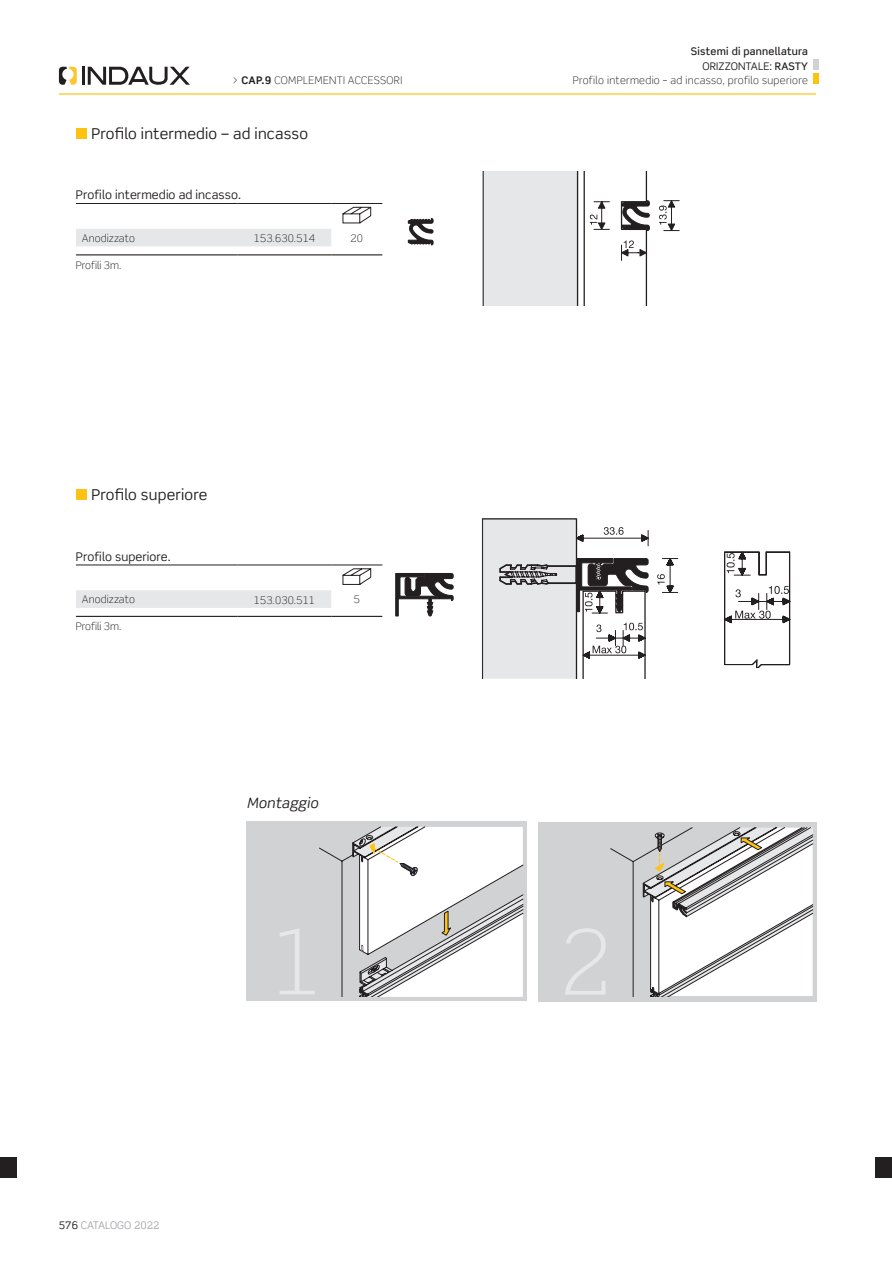
<style>
.page{position:relative;width:892px;height:1264px;background:#fff}
.page>*{position:absolute;margin:0;border:0;box-sizing:border-box;transform-origin:0 0}
.ind__PAGINA_CURSIVA{font:300 90px "Scene Pro";color:#e6e7e9}
.TITULU_2{font:15px "Scene Pro";letter-spacing:.01em;color:#231f20}
.TITULU_3{font:italic 14.25px "Scene Pro";letter-spacing:.01em;color:#231f20}
.tabl__TITULO{font:12px "Scene Pro";letter-spacing:.005em;color:#231f20}
.cab__TITULU_2{font:300 10.5px "Scene Pro";letter-spacing:.03em;color:#231f20}
.tabl__texto{font:300 10.5px "Scene Pro";letter-spacing:.01em;color:#231f20}
.cab__TITULU_Ø{font:500 10.5px "Scene Pro";letter-spacing:.02em;color:#231f20}
.notas{font:300 10.5px "Scene Pro";color:#231f20}
.cab__TITULU_1{font:10.5px "Scene Pro";letter-spacing:.01em;color:#231f20}
.t1{font:10.5px "Scene Pro";color:#a8a9ad}
.s1{font-weight:700}
.s2{font-weight:500}
.s3{color:#231f20}
</style>
<div class="page">
<div style="left:813px;top:59px;width:5px;height:11px;background:#d1d2d4"></div>
<div style="left:813px;top:73px;width:5px;height:11px;background:#fec210"></div>
<hr style="left:59px;top:93px;width:756px;height:2px;background:#fec210">
<svg style="left:59px;top:67px;width:18px;height:18px"></svg>
<hr style="left:82px;top:67px;width:3px;height:18px;background:#231f20">
<svg style="left:88px;top:67px;width:102px;height:18px"></svg>
<div style="left:76px;top:230px;width:255px;height:16px;background:#e6e7e9"></div>
<hr style="left:76px;top:203px;width:161px;height:1px;background:#231f20">
<hr style="left:237px;top:203px;width:94px;height:1px;background:#231f20">
<hr style="left:331px;top:203px;width:51px;height:1px;background:#231f20">
<hr style="left:76px;top:254px;width:161px;height:1px;background:#231f20">
<hr style="left:237px;top:254px;width:94px;height:1px;background:#231f20">
<hr style="left:331px;top:254px;width:51px;height:1px;background:#231f20">
<hr style="left:76px;top:229px;width:161px;height:1px;background:#e6e7e9">
<hr style="left:237px;top:229px;width:94px;height:1px;background:#e6e7e9">
<svg style="left:342px;top:207px;width:29px;height:16px"></svg>
<svg style="left:408px;top:218px;width:26px;height:27px"></svg>
<div style="left:76px;top:592px;width:255px;height:16px;background:#e6e7e9"></div>
<hr style="left:76px;top:564px;width:161px;height:1px;background:#231f20">
<hr style="left:237px;top:564px;width:94px;height:1px;background:#231f20">
<hr style="left:331px;top:564px;width:51px;height:1px;background:#231f20">
<hr style="left:76px;top:616px;width:161px;height:1px;background:#231f20">
<hr style="left:237px;top:616px;width:94px;height:1px;background:#231f20">
<hr style="left:331px;top:616px;width:51px;height:1px;background:#231f20">
<hr style="left:76px;top:591px;width:161px;height:1px;background:#e6e7e9">
<hr style="left:237px;top:591px;width:94px;height:1px;background:#e6e7e9">
<svg style="left:342px;top:568px;width:29px;height:17px"></svg>
<svg style="left:395px;top:573px;width:58px;height:44px"></svg>
<svg style="left:481px;top:518px;width:198px;height:161px"></svg>
<svg style="left:724px;top:552px;width:66px;height:115px"></svg>
<div style="left:247px;top:821px;width:279px;height:180px;background:#d1d2d4"></div>
<svg style="left:319px;top:826px;width:204px;height:171px"></svg>
<div style="left:537px;top:822px;width:279px;height:179px;background:#d1d2d4"></div>
<svg style="left:610px;top:827px;width:202px;height:169px"></svg>
<div style="left:76px;top:489px;width:11px;height:11px;background:#fec210"></div>
<div style="left:76px;top:128px;width:11px;height:11px;background:#fec210"></div>
<svg style="left:482px;top:172px;width:197px;height:133px"></svg>
<div style="left:875px;top:1157px;width:16px;height:20px;background:#231f20"></div>
<div style="left:0;top:1157px;width:17px;height:20px;background:#231f20"></div>
<p class="cab__TITULU_Ø" style="left:690px;top:44px;width:118px">Sistemi di pannellatura</p>
<p class="cab__TITULU_2" style="left:232px;top:74px;width:171px">&gt; <span class="s1">CAP.9</span> COMPLEMENTI ACCESSORI</p>
<p class="TITULU_2" style="left:91px;top:124px;width:218px">Profilo intermedio – ad incasso</p>
<p class="tabl__TITULO" style="left:76px;top:187px;width:167px">Profilo intermedio ad incasso.</p>
<p class="tabl__texto" style="left:82px;top:231px;width:54px">Anodizzato</p>
<p class="notas" style="left:76px;top:259px;width:47px">Profili 3m.</p>
<p class="tabl__texto" style="left:254px;top:232px;width:63px">153.630.514</p>
<p class="tabl__texto" style="left:350px;top:232px;width:14px">20</p>
<p class="TITULU_2" style="left:91px;top:485px;width:117px">Profilo superiore</p>
<p class="tabl__TITULO" style="left:76px;top:549px;width:96px">Profilo superiore.</p>
<p class="tabl__texto" style="left:82px;top:593px;width:54px">Anodizzato</p>
<p class="notas" style="left:76px;top:620px;width:47px">Profili 3m.</p>
<p class="tabl__texto" style="left:254px;top:593px;width:63px">153.030.511</p>
<p class="tabl__texto" style="left:353px;top:593px;width:8px">5</p>
<p class="TITULU_3" style="left:247px;top:794px;width:73px">Montaggio</p>
<p class="cab__TITULU_1" style="left:702px;top:59px;width:107px">ORIZZONTALE: <span class="s2">RASTY</span></p>
<p class="cab__TITULU_2" style="left:572px;top:74px;width:236px">Profilo intermedio – ad incasso, profilo superiore</p>
<p class="t1" style="left:59px;top:1218px;width:102px"><span class="s3">576</span> CATALOGO 2022</p>
<p class="ind__PAGINA_CURSIVA" style="left:270px;top:908px;width:55px">1</p>
<p class="ind__PAGINA_CURSIVA" style="left:559px;top:908px;width:55px">2</p>
</div>
